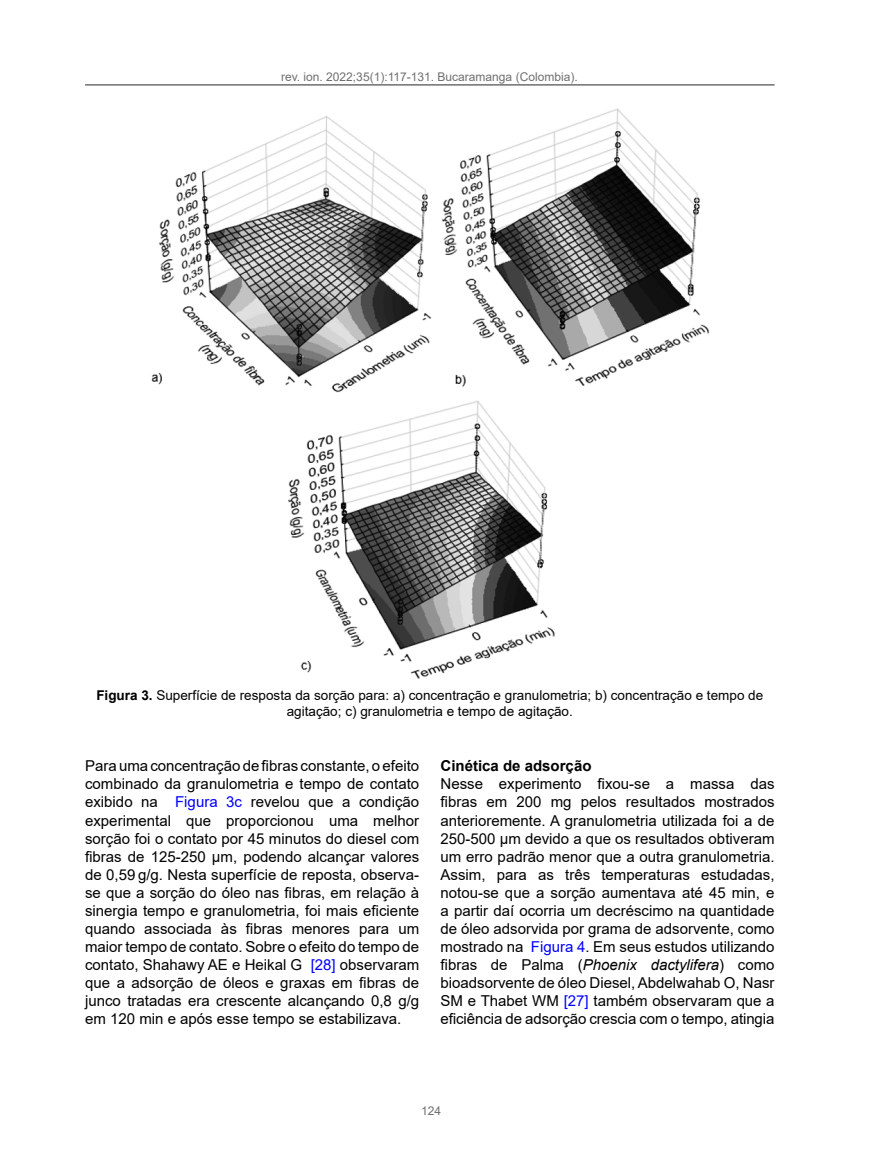
<style>
.page{position:relative;width:881px;height:1149px;background:#fff}
.page>*{position:absolute;margin:0;border:0;box-sizing:border-box;transform-origin:0 0}
.t1{font:15px/18px "Arial";color:#000;text-align:justify}
.t2{font:700 15px "Arial";color:#000}
.t3{font:13.5px/16.2px "Arial";color:#000;text-align:center}
.t4{font:12px "Arial";color:#706f6f}
.s1{font-weight:700}
.s2{color:#00f}
.s3{font-style:italic}
</style>
<div class="page">
<hr style="left:85px;top:84px;width:689px;height:2px;background:#706f6f">
<img style="left:151px;top:108px;width:559px;height:571px">
<p class="t4" style="left:281px;top:69px;width:298px">rev. ion. 2022;35(1):117-131. Bucaramanga (Colombia).</p>
<p class="t3" style="left:96px;top:686px;width:668px"><span class="s1">Figura 3.</span> Superfície de resposta da sorção para: a) concentração e granulometria; b) concentração e tempo de agitação; c) granulometria e tempo de agitação.</p>
<p class="t1" style="left:85px;top:756px;width:335px">Para uma concentração de fibras constante, o efeito combinado da granulometria e tempo de contato exibido na <span class="s2">Figura 3c</span> revelou que a condição experimental que proporcionou uma melhor sorção foi o contato por 45 minutos do diesel com fibras de 125-250 µm, podendo alcançar valores de 0,59 g/g. Nesta superfície de reposta, observa&shy;se que a sorção do óleo nas fibras, em relação à sinergia tempo e granulometria, foi mais eficiente quando associada às fibras menores para um maior tempo de contato. Sobre o efeito do tempo de contato, Shahawy AE e Heikal G <span class="s2">[28]</span> observaram que a adsorção de óleos e graxas em fibras de junco tratadas era crescente alcançando 0,8 g/g em 120 min e após esse tempo se estabilizava.</p>
<p class="t2" style="left:440px;top:755px;width:152px">Cinética de adsorção</p>
<p class="t1" style="left:440px;top:774px;width:335px">Nesse experimento fixou-se a massa das fibras em 200 mg pelos resultados mostrados anterioremente. A granulometria utilizada foi a de 250-500 µm devido a que os resultados obtiveram um erro padrão menor que a outra granulometria.<br>Assim, para as três temperaturas estudadas, notou-se que a sorção aumentava até 45 min, e a partir daí ocorria um decréscimo na quantidade de óleo adsorvida por grama de adsorvente, como mostrado na <span class="s2">Figura 4</span>. Em seus estudos utilizando fibras de Palma (<span class="s3">Phoenix dactylifera</span>) como bioadsorvente de óleo Diesel, Abdelwahab O, Nasr SM e Thabet WM <span class="s2">[27]</span> também observaram que a eficiência de adsorção crescia com o tempo, atingia</p>
<p class="t4" style="left:421px;top:1102px;width:22px">124</p>
</div>
